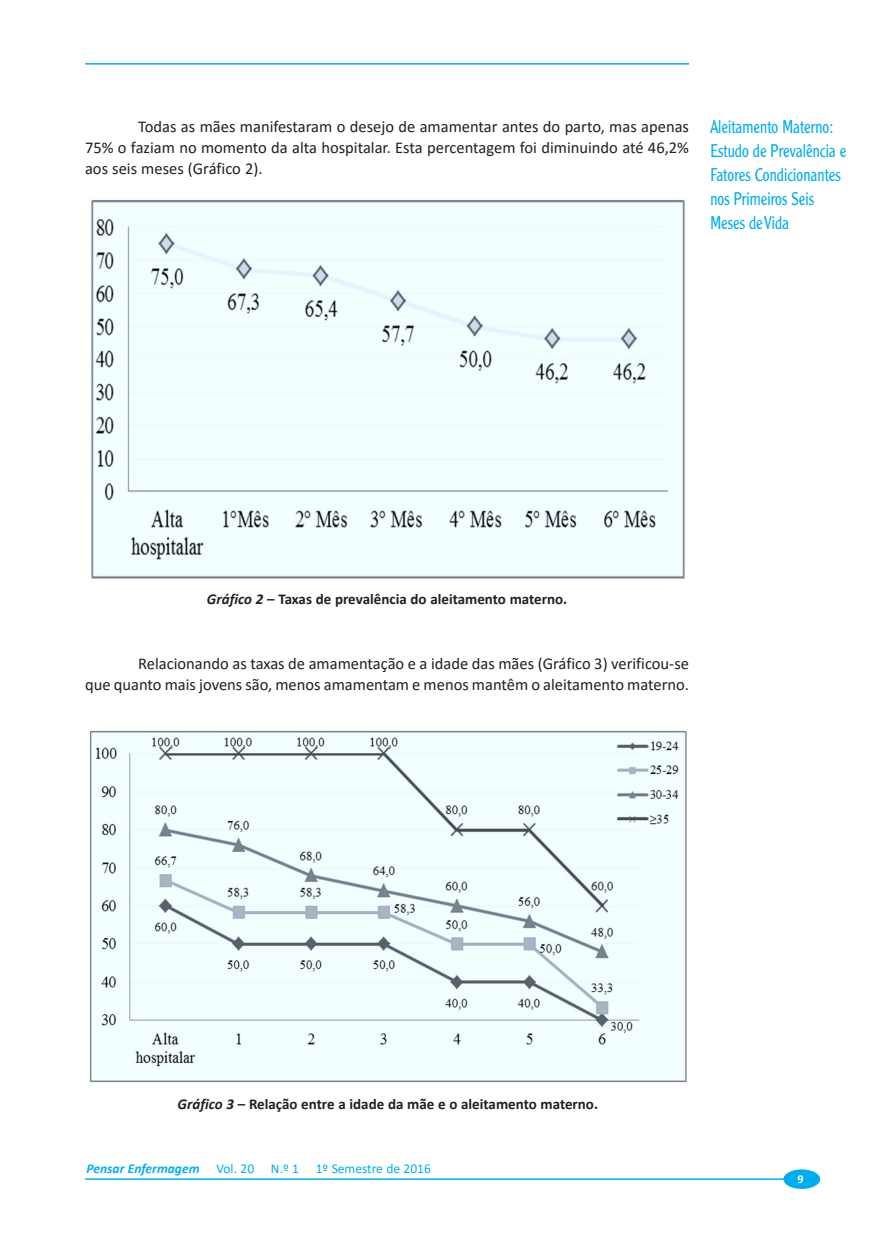
<style>
.page{position:relative;width:872px;height:1234px;background:#fff}
.page>*{position:absolute;margin:0;border:0;box-sizing:border-box;transform-origin:0 0}
.PE-Lateral-Dta{font:300 18px/24px "Clearface Gothic LH";color:#00aeef;scale:.9 1}
.PE-Corpo_de_texto{font:16.5px/21px "Calibri";color:#231f20;text-align:justify}
.PE-Legenda_grafico{font:700 15px "Calibri";color:#231f20}
.t1{font:13.5px "Calibri";color:#00aeef}
.t2{font:700 12px "Calibri";color:#fff}
.s1{font-style:italic}
.s2{font-weight:700;font-style:italic}
</style>
<div class="page">
<hr style="left:85px;top:63px;width:604px;height:2px;background:#00aeef">
<hr style="left:85px;top:1177px;width:700px;height:2px;background:#00aeef">
<div style="left:783px;top:1169px;width:37px;height:19px;background:#00aeef;border-radius:50%"></div>
<img style="left:91px;top:200px;width:594px;height:379px">
<img style="left:89px;top:730px;width:598px;height:353px">
<p class="PE-Corpo_de_texto" style="left:85px;top:115px;width:605px;text-indent:53px">Todas as mães manifestaram o desejo de amamentar antes do parto, mas apenas 75% o faziam no momento da alta hospitalar. Esta percentagem foi diminuindo até 46,2% aos seis meses (Gráfico 2).</p>
<p class="PE-Lateral-Dta" style="left:710px;top:115px;width:153px">Aleitamento Materno:<br>Estudo de Prevalência e<br>Fatores Condicionantes nos Primeiros Seis<br>Meses de Vida</p>
<p class="PE-Legenda_grafico" style="left:207px;top:588px;width:362px"><span class="s1">Gráfico 2</span> – Taxas de prevalência do aleitamento materno.</p>
<p class="PE-Corpo_de_texto" style="left:85px;top:652px;width:605px;text-align:right">Relacionando as taxas de amamentação e a idade das mães (Gráfico 3) verificou-se<br>que quanto mais jovens são, menos amamentam e menos mantêm o aleitamento materno.</p>
<p class="PE-Legenda_grafico" style="left:178px;top:1093px;width:422px"><span class="s1">Gráfico 3</span> – Relação entre a idade da mãe e o aleitamento materno.</p>
<p class="t1" style="left:87px;top:1159px;width:346px"><span class="s2">Pensar Enfermagem</span> Vol. 20 N.º 1 1º Semestre de 2016</p>
<p class="t2" style="left:797px;top:1169px;width:8px">9</p>
</div>
